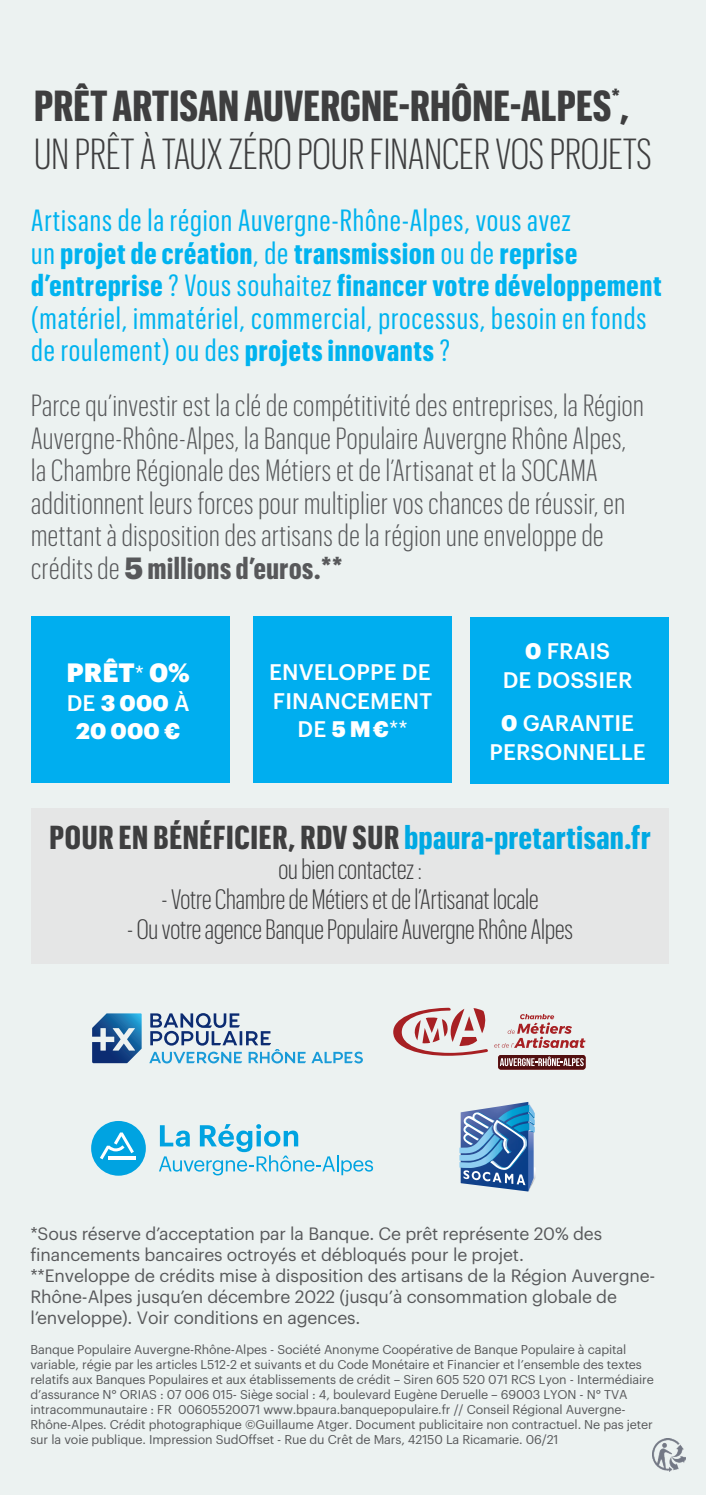
<style>
.page{position:relative;width:706px;height:1495px;background:#fff}
.page>*{position:absolute;margin:0;border:0;box-sizing:border-box;transform-origin:0 0}
.t1{font:300 42.5px/47.5px "Graphik X Cond";color:#3e3e3f}
.t2{font:700 32.5px "Graphik X Cond";letter-spacing:.02em;color:#3e3e3f}
.t3{font:300 30px/32.5px "Graphik X Cond";letter-spacing:.02em;color:#57585a}
.t4{font:30px/32.5px "Graphik X Cond";letter-spacing:.03em;color:#00b3ef}
.t5{font:300 27.5px "Graphik X Cond";color:#3e3e3f}
.t6{font:900 26px "Graphik";color:#fff}
.t7{font:500 22px/28.5px "Graphik";letter-spacing:.005em;color:#fff;text-align:center}
.t8{font:900 22px/28.5px "Graphik";letter-spacing:.005em;color:#fff;text-align:center}
.t9{font:17.5px/21px "Graphik";letter-spacing:-.01em;color:#57585a}
.t10{font:12.5px/15px "Graphik";letter-spacing:-.01em;color:#57585a}
.s1{font-weight:700}
.s2{font-family:"Graphik";font-weight:700}
.s3{font-weight:400;font-size:22px}
.s4{font-weight:500}
.s5{font-weight:900}
.s6{font-weight:400}
.s7{color:#00a9e3}
</style>
<div class="page">
<div style="left:0;top:0;width:706px;height:1494px;background:#ecf2f1"></div>
<div style="left:31px;top:808px;width:638px;height:155px;background:#e5e6e6"></div>
<div style="left:31px;top:616px;width:199px;height:167px;background:#00aeef"></div>
<div style="left:253px;top:616px;width:198px;height:167px;background:#00aeef"></div>
<div style="left:471px;top:617px;width:198px;height:166px;background:#00aeef"></div>
<img style="left:652px;top:1438px;width:34px;height:33px">
<svg style="left:159px;top:1124px;width:214px;height:51px"></svg>
<div style="left:91px;top:1120px;width:55px;height:55px;background:#00a3e1;border-radius:50%"></div>
<hr style="left:108px;top:1156px;width:27px;height:3px;background:#fff">
<svg style="left:100px;top:1132px;width:34px;height:27px"></svg>
<svg style="left:459px;top:1102px;width:77px;height:89px;background:#6491bf"></svg>
<svg style="left:92px;top:1013px;width:50px;height:50px"></svg>
<svg style="left:149px;top:1013px;width:214px;height:50px"></svg>
<div style="left:498px;top:1055px;width:88px;height:14px;background:#510f10;border-radius:3px"></div>
<svg style="left:500px;top:1056px;width:84px;height:10px"></svg>
<svg style="left:494px;top:1014px;width:91px;height:33px"></svg>
<svg style="left:393px;top:1007px;width:95px;height:48px"></svg>
<h1 class="t1" style="left:34px;top:80px;width:619px"><span class="s1">PRÊT ARTISAN AUVERGNE-RHÔNE-ALPES</span><sup>*</sup><span class="s1">,<br></span>UN PRÊT À TAUX ZÉRO POUR FINANCER VOS PROJETS</h1>
<p class="t4" style="left:31px;top:202px;width:632px">Artisans de la région Auvergne-Rhône-Alpes, vous avez<br>un <span class="s1">projet de création</span>, de <span class="s1">transmission</span> ou de <span class="s1">reprise d’entreprise</span> ? Vous souhaitez <span class="s1">financer votre développement </span>(matériel, immatériel, commercial, processus, besoin en fonds de roulement) ou des <span class="s1">projetsinnovants</span> ?</p>
<p class="t3" style="left:31px;top:387px;width:614px">Parce qu’investirest la clé de compétitivité des entreprises, la Région Auvergne-Rhône-Alpes, la Banque PopulaireAuvergne Rhône Alpes, la Chambre Régionale des Métiers et de l’Artisanat et la SOCAMA additionnent leurs forces pour multiplier vos chances deréussir, en mettant à disposition des artisans dela région une enveloppe de crédits de <span class="s2">5</span> <span class="s1">millions d’euros.**</span></p>
<h3 class="t6" style="left:66px;top:652px;width:125px">PRÊT<span class="s3">*</span> 0%</h3>
<h3 class="t8" style="left:67px;top:686px;width:124px"><span class="s4">DE</span> 3 000 <span class="s4">À<br></span>20 000 €</h3>
<h3 class="t7" style="left:269px;top:656px;width:165px">ENVELOPPE DE<br>FINANCEMENT<br>DE <span class="s5">5 M €</span><span class="s6">**</span></h3>
<h3 class="t7" style="left:503px;top:635px;width:132px"><span class="s5">0</span> FRAIS<br>DE DOSSIER</h3>
<h3 class="t7" style="left:489px;top:707px;width:158px"><span class="s5">0</span> GARANTIE<br>PERSONNELLE</h3>
<h2 class="t2" style="left:50px;top:814px;width:603px">POUR EN BÉNÉFICIER, RDV SUR <span class="s7">bpaura-pretartisan.fr</span></h2>
<h3 class="t5" style="left:278px;top:851px;width:145px">ou bien contactez :</h3>
<h3 class="t5" style="left:162px;top:881px;width:378px">- Votre Chambre de Métiers et de l’Artisanat locale</h3>
<h3 class="t5" style="left:127px;top:911px;width:447px">- Ou votre agence Banque Populaire Auvergne Rhône Alpes</h3>
<p class="t9" style="left:30px;top:1221px;width:626px">*Sous réserve d’acceptation par la Banque. Ce prêt représente 20% des financements bancaires octroyés et débloqués pour le projet.<br>**Enveloppe de crédits mise à disposition des artisans de la Région Auvergne-Rhône-Alpes jusqu’en décembre 2022 (jusqu’à consommation globale de l’enveloppe). Voir conditions en agences.</p>
<p class="t10" style="left:30px;top:1340px;width:625px">Banque Populaire Auvergne-Rhône-Alpes - Société Anonyme Coopérative de Banque Populaire à capital variable, régie par les articles L512-2 et suivants et du Code Monétaire et Financier et l’ensemble des textes relatifs aux Banques Populaires et aux établissements de crédit – Siren 605 520 071 RCS Lyon - Intermédiaire d’assurance N° ORIAS : 07 006 015- Siège social : 4, boulevard Eugène Deruelle – 69003 LYON - N° TVA intracommunautaire : FR 00605520071 www.bpaura.banquepopulaire.fr // Conseil Régional Auvergne-Rhône-Alpes. Crédit photographique ©Guillaume Atger. Document publicitaire non contractuel. Ne pas jeter sur la voie publique. Impression SudOffset - Rue du Crêt de Mars, 42150 La Ricamarie. 06/21</p>
</div>
